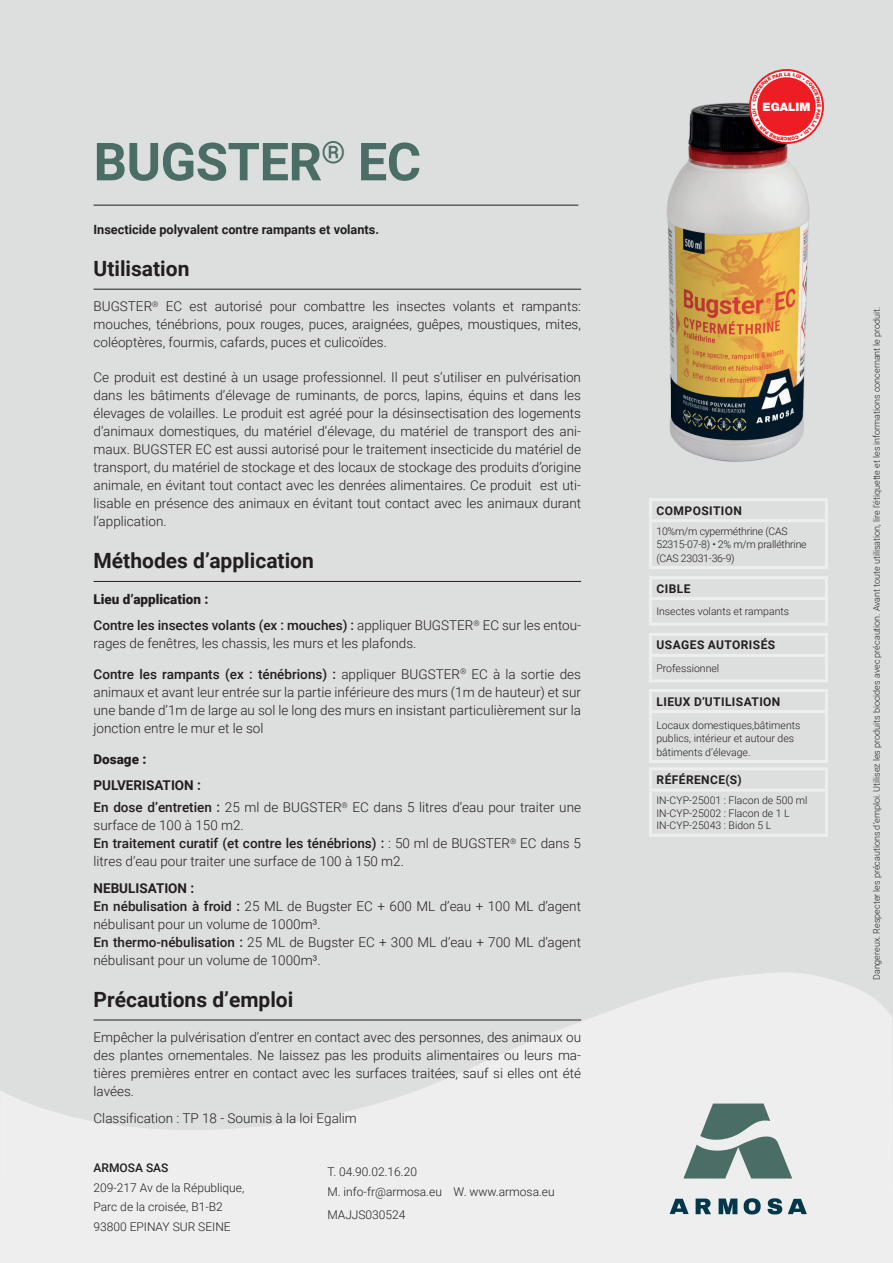
<style>
.page{position:relative;width:893px;height:1263px;background:#dddede}
.page>*{position:absolute;margin:0;border:0;box-sizing:border-box;transform-origin:0 0}
.t1{font:700 52.5px "Roboto";letter-spacing:-.01em;color:#4a6d65}
.t2{font:700 21px "Roboto";color:#231f20}
.t3{font:300 13.5px/18px "Roboto";color:#231f20;text-align:justify}
.t4{font:500 13.5px/26.5px "Roboto";color:#231f20}
.t5{font:900 13.5px "Roboto";color:#231f20}
.t6{font:700 12.75px "Roboto";color:#231f20}
.t7{font:300 12px/19.5px "Roboto";color:#231f20}
.t8{font:700 12px "Roboto";letter-spacing:.035em;color:#231f20}
.t9{font:500 12px "Roboto";color:#231f20}
.t10{font:900 11.7px "Helvetica Neue LT Std";color:#fff}
.t11{font:300 10.5px/13.5px "Roboto";color:#231f20}
.t12{font:300 10.5px/13.5px "Roboto";letter-spacing:-.02em;color:#231f20}
.t13{font:300 9px "Roboto";color:#231f20}
.s1{font-weight:900}
.s2{font-weight:300}
.s3{font-weight:500}
.s4{font-weight:700}
</style>
<div class="page">
<svg style="left:0;top:973px;width:893px;height:290px;fill:#edeeed"></svg>
<hr style="left:94px;top:289px;width:487px;height:1px;background:#231f20">
<hr style="left:94px;top:581px;width:487px;height:1px;background:#231f20">
<hr style="left:94px;top:1020px;width:487px;height:1px;background:#231f20">
<hr style="left:94px;top:205px;width:484px;height:1px;background:#231f20">
<hr style="left:649px;top:498px;width:179px;height:3px;background:#edeeed">
<hr style="left:649px;top:501px;width:3px;height:18px;background:#edeeed">
<hr style="left:825px;top:501px;width:3px;height:18px;background:#edeeed">
<hr style="left:649px;top:519px;width:179px;height:3px;background:#edeeed">
<hr style="left:649px;top:522px;width:3px;height:44px;background:#edeeed">
<hr style="left:825px;top:522px;width:3px;height:44px;background:#edeeed">
<hr style="left:649px;top:566px;width:179px;height:3px;background:#edeeed">
<hr style="left:649px;top:689px;width:179px;height:3px;background:#edeeed">
<hr style="left:649px;top:692px;width:3px;height:18px;background:#edeeed">
<hr style="left:825px;top:692px;width:3px;height:18px;background:#edeeed">
<hr style="left:649px;top:710px;width:179px;height:3px;background:#edeeed">
<hr style="left:649px;top:713px;width:3px;height:47px;background:#edeeed">
<hr style="left:825px;top:713px;width:3px;height:47px;background:#edeeed">
<hr style="left:649px;top:760px;width:179px;height:3px;background:#edeeed">
<hr style="left:649px;top:633px;width:179px;height:3px;background:#edeeed">
<hr style="left:649px;top:636px;width:3px;height:18px;background:#edeeed">
<hr style="left:825px;top:636px;width:3px;height:18px;background:#edeeed">
<hr style="left:649px;top:654px;width:179px;height:3px;background:#edeeed">
<hr style="left:649px;top:657px;width:3px;height:22px;background:#edeeed">
<hr style="left:825px;top:657px;width:3px;height:22px;background:#edeeed">
<hr style="left:649px;top:679px;width:179px;height:3px;background:#edeeed">
<hr style="left:649px;top:576px;width:179px;height:3px;background:#edeeed">
<hr style="left:649px;top:579px;width:3px;height:18px;background:#edeeed">
<hr style="left:825px;top:579px;width:3px;height:18px;background:#edeeed">
<hr style="left:649px;top:597px;width:179px;height:3px;background:#edeeed">
<hr style="left:649px;top:600px;width:3px;height:23px;background:#edeeed">
<hr style="left:825px;top:600px;width:3px;height:23px;background:#edeeed">
<hr style="left:649px;top:623px;width:179px;height:3px;background:#edeeed">
<hr style="left:649px;top:767px;width:179px;height:3px;background:#edeeed">
<hr style="left:649px;top:770px;width:3px;height:19px;background:#edeeed">
<hr style="left:825px;top:770px;width:3px;height:19px;background:#edeeed">
<hr style="left:649px;top:789px;width:179px;height:3px;background:#edeeed">
<hr style="left:649px;top:792px;width:3px;height:42px;background:#edeeed">
<hr style="left:825px;top:792px;width:3px;height:42px;background:#edeeed">
<hr style="left:649px;top:834px;width:179px;height:3px;background:#edeeed">
<svg style="left:683px;top:1103px;width:109px;height:75px"></svg>
<svg style="left:788px;top:1199px;width:19px;height:15px"></svg>
<svg style="left:670px;top:1199px;width:19px;height:15px"></svg>
<svg style="left:696px;top:1198px;width:15px;height:16px"></svg>
<svg style="left:719px;top:1198px;width:18px;height:16px"></svg>
<svg style="left:744px;top:1198px;width:17px;height:16px"></svg>
<svg style="left:768px;top:1198px;width:14px;height:16px"></svg>
<img style="left:667px;top:92px;width:157px;height:370px">
<div style="left:749px;top:69px;width:75px;height:75px;border:2px solid #ee1d23;border-radius:50%"></div>
<svg style="left:752px;top:72px;width:70px;height:69px;background:#e9696d"></svg>
<h1 class="t1" style="left:94px;top:125px;width:329px">BUGSTER<sup>®</sup> EC</h1>
<p class="t6" style="left:94px;top:221px;width:287px">Insecticide polyvalent contre rampants et volants.</p>
<h2 class="t2" style="left:94px;top:254px;width:97px">Utilisation</h2>
<p class="t3" style="left:94px;top:297px;width:489px">BUGSTER<sup>®</sup> EC est autorisé pour combattre les insectes volants et rampants: mouches, ténébrions, poux rouges, puces, araignées, guêpes, moustiques, mites, coléoptères, fourmis, cafards, puces et culicoïdes.</p>
<p class="t3" style="left:94px;top:368px;width:489px">Ce produit est destiné à un usage professionnel. Il peut s’utiliser en pulvérisation dans les bâtiments d’élevage de ruminants, de porcs, lapins, équins et dans les élevages de volailles. Le produit est agréé pour la désinsectisation des logements d’animaux domestiques, du matériel d’élevage, du matériel de transport des ani&shy;maux. BUGSTER EC est aussi autorisé pour le traitement insecticide du matériel de transport, du matériel de stockage et des locaux de stockage des produits d’origine animale, en évitant tout contact avec les denrées alimentaires. Ce produit est uti&shy;lisable en présence des animaux en évitant tout contact avec les animaux durant l’application.</p>
<h2 class="t2" style="left:94px;top:546px;width:222px">Méthodes d’application</h2>
<p class="t4" style="left:94px;top:585px;width:489px"><span class="s1">Lieu d’application :<br></span>Contre les insectes volants (ex : mouches) : <span class="s2">appliquer BUGSTER</span><sup>®</sup> <span class="s2">EC sur les entou-</span></p>
<p class="t3" style="left:94px;top:634px;width:324px">rages de fenêtres, les chassis, les murs et les plafonds.</p>
<p class="t3" style="left:94px;top:664px;width:489px"><span class="s3">Contre les rampants (ex : ténébrions) :</span> appliquer BUGSTER<sup>®</sup> EC à la sortie des animaux et avant leur entrée sur la partie inférieure des murs (1m de hauteur) et sur une bande d’1m de large au sol le long des murs en insistant particulièrement sur la jonction entre le mur et le sol</p>
<p class="t5" style="left:94px;top:749px;width:54px">Dosage :</p>
<p class="t3" style="left:94px;top:774px;width:489px;line-height:22.2px"><span class="s4">PULVERISATION :<br></span><span class="s3">En dose d’entretien :</span> 25 ml de BUGSTER<sup>®</sup> EC dans 5 litres d’eau pour traiter une</p>
<p class="t3" style="left:94px;top:816px;width:489px;text-align:left">surface de 100 à 150 m2.<br><span class="s3">En traitement curatif (et contre les ténébrions) :</span> : 50 ml de BUGSTER<sup>®</sup> EC dans 5 litres d’eau pour traiter une surface de 100 à 150 m2.</p>
<p class="t3" style="left:94px;top:878px;width:489px;text-align:left"><span class="s4">NEBULISATION :<br></span><span class="s3">En nébulisation à froid :</span> 25 ML de Bugster EC + 600 ML d’eau + 100 ML d’agent nébulisant pour un volume de 1000m³.<br><span class="s3">En thermo-nébulisation :</span> 25 ML de Bugster EC + 300 ML d’eau + 700 ML d’agent nébulisant pour un volume de 1000m³.</p>
<h2 class="t2" style="left:94px;top:985px;width:201px">Précautions d’emploi</h2>
<p class="t3" style="left:94px;top:1028px;width:489px">Empêcher la pulvérisation d’entrer en contact avec des personnes, des animaux ou des plantes ornementales. Ne laissez pas les produits alimentaires ou leurs ma&shy;tières premières entrer en contact avec les surfaces traitées, sauf si elles ont été lavées.</p>
<p class="t3" style="left:94px;top:1108px;width:265px">Classification : TP 18 - Soumis à la loi Egalim</p>
<p class="t9" style="left:94px;top:1159px;width:76px">ARMOSA SAS</p>
<p class="t7" style="left:94px;top:1177px;width:152px">209-217 Av de la République,<br>Parc de la croisée, B1-B2<br>93800 EPINAY SUR SEINE</p>
<p class="t7" style="left:327px;top:1162px;width:229px">T. 04.90.02.16.20<br>M. info-fr@armosa.eu W. www.armosa.eu</p>
<p class="t7" style="left:327px;top:1204px;width:80px">MAJJS030524</p>
<p class="t10" style="left:762px;top:100px;width:49px">EGALIM</p>
<p class="t8" style="left:657px;top:502px;width:87px">COMPOSITION</p>
<p class="t12" style="left:656px;top:524px;width:152px">10%m/m cyperméthrine (CAS<br>52315-07-8) • 2% m/m pralléthrine (CAS 23031-36-9)</p>
<p class="t8" style="left:657px;top:580px;width:35px">CIBLE</p>
<p class="t11" style="left:656px;top:604px;width:134px">Insectes volants et rampants</p>
<p class="t8" style="left:657px;top:637px;width:120px">USAGES AUTORISÉS</p>
<p class="t11" style="left:656px;top:661px;width:64px">Professionnel</p>
<p class="t8" style="left:657px;top:693px;width:125px">LIEUX D’UTILISATION</p>
<p class="t11" style="left:656px;top:718px;width:146px">Locaux domestiques,bâtiments publics, intérieur et autour des bâtiments d’élevage.</p>
<p class="t8" style="left:657px;top:771px;width:87px">RÉFÉRENCE(S)</p>
<p class="t11" style="left:656px;top:794px;width:153px;line-height:12.6px">IN-CYP-25001 : Flacon de 500 ml<br>IN-CYP-25002 : Flacon de 1 L<br>IN-CYP-25043 : Bidon 5 L</p>
<p class="t13" style="left:870px;top:980px;width:675px;rotate:-90deg">Dangereux. Respecter les précautions d’emploi. Utilisez les produits biocides avec précaution. Avant toute utilisation, lire l’étiquette et les informations concernant le produit.</p>
</div>
